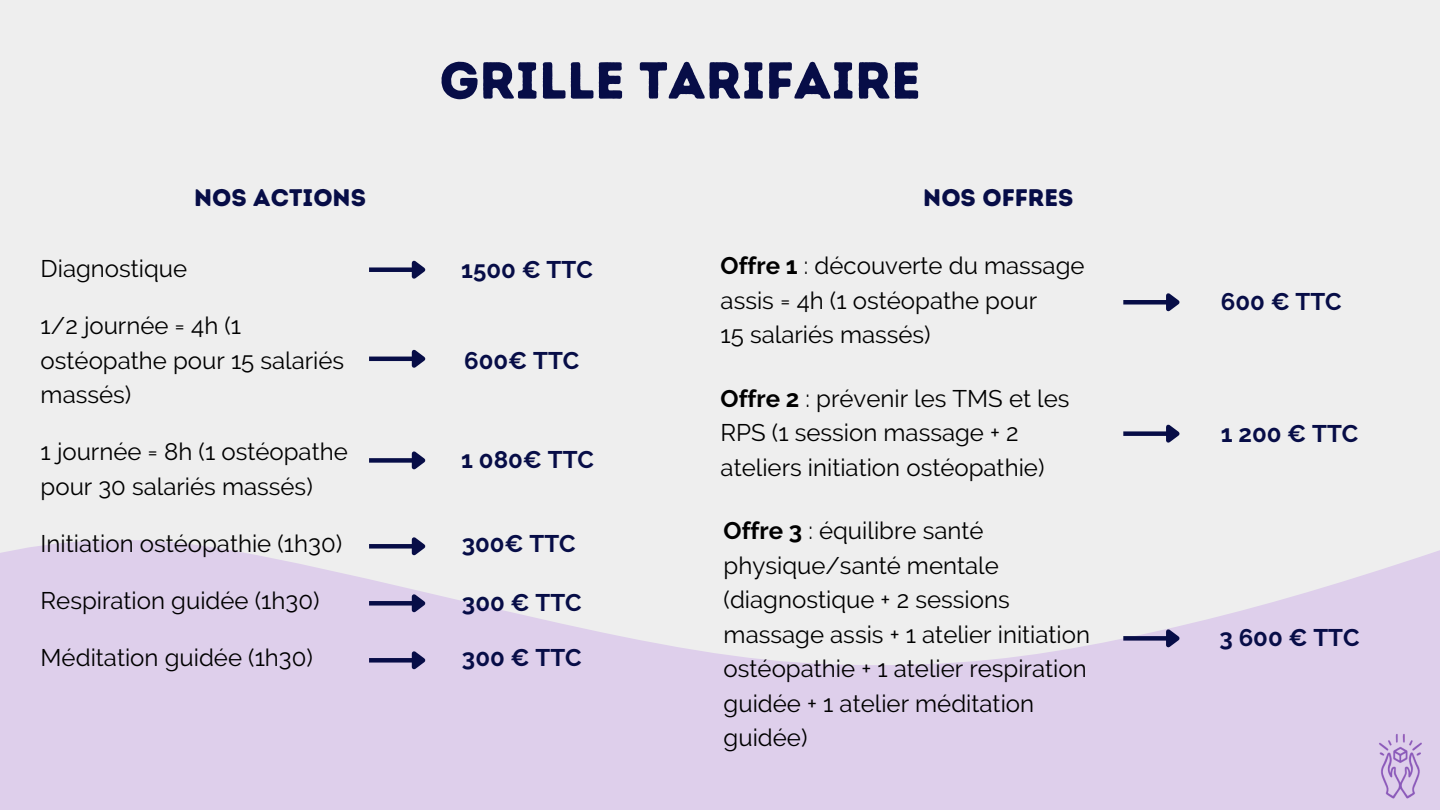
<style>
.page{position:relative;width:1440px;height:810px;background:#eee}
.page>*{position:absolute;margin:0;border:0;box-sizing:border-box;transform-origin:0 0}
.t1{font:52px "Intro Rust Base";color:#070d47}
.t2{font:24px/34.5px "Raleway";color:#000}
.t3{font:700 24px "Raleway";color:#070d47}
.t4{font:24px "Intro Rust Base";color:#070d47}
.s1{font-weight:700}
</style>
<div class="page">
<svg style="left:0;top:540px;width:1440px;height:270px;fill:#decfeb"></svg>
<img style="left:1369px;top:729px;width:60px;height:81px">
<div style="left:369px;top:267px;width:44px;height:5px;background:#070d47"></div>
<svg style="left:408px;top:260px;width:18px;height:19px"></svg>
<hr style="left:369px;top:357px;width:44px;height:4px;background:#070d47">
<svg style="left:408px;top:349px;width:18px;height:19px"></svg>
<div style="left:369px;top:458px;width:44px;height:5px;background:#070d47"></div>
<svg style="left:408px;top:451px;width:18px;height:19px"></svg>
<div style="left:369px;top:658px;width:44px;height:5px;background:#070d47"></div>
<svg style="left:408px;top:647px;width:23px;height:29px"></svg>
<div style="left:369px;top:601px;width:44px;height:5px;background:#070d47"></div>
<svg style="left:408px;top:590px;width:23px;height:29px"></svg>
<div style="left:369px;top:544px;width:44px;height:5px;background:#070d47"></div>
<svg style="left:408px;top:537px;width:23px;height:25px"></svg>
<div style="left:1123px;top:300px;width:44px;height:5px;background:#070d47"></div>
<svg style="left:1162px;top:293px;width:18px;height:19px"></svg>
<div style="left:1123px;top:431px;width:44px;height:5px;background:#070d47"></div>
<svg style="left:1162px;top:424px;width:18px;height:19px"></svg>
<div style="left:1123px;top:636px;width:44px;height:5px;background:#070d47"></div>
<svg style="left:1162px;top:625px;width:23px;height:29px"></svg>
<p class="t1" style="left:440px;top:49px;width:483px">GRILLE TARIFAIRE</p>
<p class="t4" style="left:194px;top:183px;width:173px">NOS ACTIONS</p>
<p class="t4" style="left:923px;top:183px;width:152px">NOS OFFRES</p>
<p class="t2" style="left:41px;top:252px;width:148px">Diagnostique</p>
<h1 class="t3" style="left:461px;top:255px;width:133px">1500 € TTC</h1>
<p class="t2" style="left:41px;top:308px;width:305px">1/2 journée = 4h (1 ostéopathe pour 15 salariés massés)</p>
<p class="t3" style="left:464px;top:346px;width:117px">600€ TTC</p>
<h2 class="t2" style="left:41px;top:434px;width:309px">1 journée = 8h (1 ostéopathe pour 30 salariés massés)</h2>
<p class="t3" style="left:461px;top:445px;width:134px">1 080€ TTC</p>
<h2 class="t2" style="left:41px;top:526px;width:303px">Initiation ostéopathie (1h30)</h2>
<p class="t3" style="left:462px;top:529px;width:115px">300€ TTC</p>
<p class="t2" style="left:41px;top:583px;width:280px">Respiration guidée (1h30)</p>
<p class="t3" style="left:462px;top:588px;width:121px">300 € TTC</p>
<p class="t2" style="left:41px;top:640px;width:274px">Méditation guidée (1h30)</p>
<h2 class="t3" style="left:462px;top:643px;width:121px">300 € TTC</h2>
<p class="t2" style="left:721px;top:248px;width:366px"><span class="s1">Offre 1</span> : découverte du massage assis = 4h (1 ostéopathe pour</p>
<h2 class="t2" style="left:721px;top:317px;width:212px">15 salariés massés)</h2>
<p class="t2" style="left:721px;top:381px;width:350px"><span class="s1">Offre 2</span> : prévenir les TMS et les<br>RPS (1 session massage + 2 ateliers initiation ostéopathie)</p>
<p class="t2" style="left:724px;top:514px;width:368px"><span class="s1">Offre 3</span> : équilibre santé physique/santé mentale (diagnostique + 2 sessions massage assis + 1 atelier initiation ostéopathie + 1 atelier respiration guidée + 1 atelier méditation guidée)</p>
<p class="t3" style="left:1221px;top:288px;width:122px">600 € TTC</p>
<h2 class="t3" style="left:1221px;top:419px;width:139px">1 200 € TTC</h2>
<p class="t3" style="left:1220px;top:624px;width:142px">3 600 € TTC</p>
</div>
